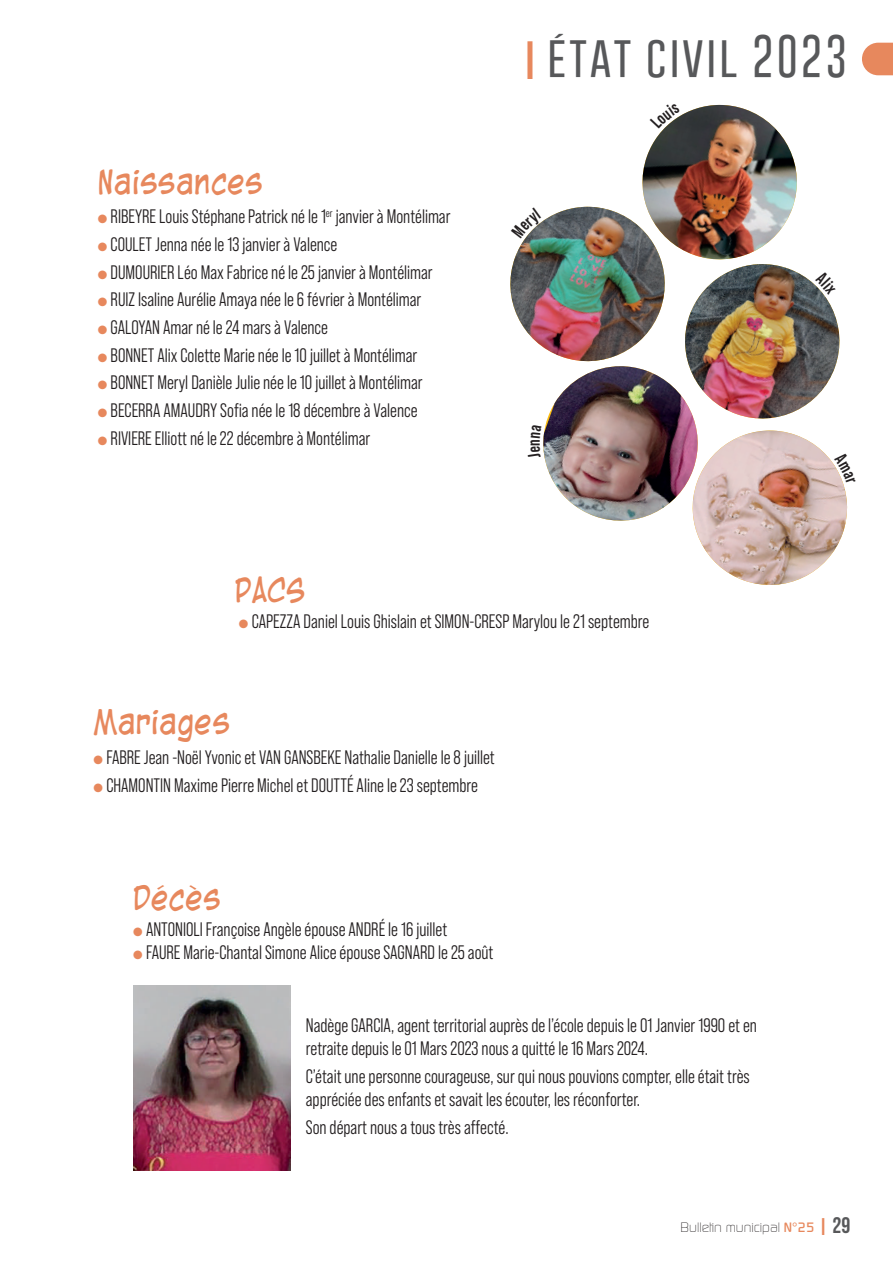
<style>
.page{position:relative;width:893px;height:1263px;background:#fff}
.page>*{position:absolute;margin:0;border:0;box-sizing:border-box;transform-origin:0 0}
.t1{font:100 43.5px "Gobold";letter-spacing:.07em;color:#57585a}
.t2{font:31.5px "Blambot Casual";color:#e7885d}
.t3{font:19.5px/23.4px "Bebas Neue Pro Middle";color:#231f20;scale:.95 1}
.t4{font:700 17.7px "Bebas Neue Pro";color:#231f20;scale:.95 1}
.t5{font:300 13.5px "Continuum";color:#231f20}
.s1{color:#e7885d}
.s2{font-weight:500;color:#e7885d}
.s3{font-family:"Bebas Neue";font-weight:700;font-size:22.5px;color:#57585a}
</style>
<div class="page">
<svg style="left:862px;top:43px;width:31px;height:32px"></svg>
<img style="left:133px;top:985px;width:158px;height:185px">
<img style="left:510px;top:104px;width:338px;height:481px">
<h2 class="t2" style="left:98px;top:164px;width:166px">Naissances</h2>
<p class="t3" style="left:98px;top:205px;width:373px"><span class="s1">●</span> RIBEYRE Louis Stéphane Patrick né le 1<sup>er</sup> janvier à Montélimar</p>
<p class="t3" style="left:98px;top:232px;width:254px"><span class="s1">●</span> COULET Jenna née le 13 janvier à Valence</p>
<p class="t3" style="left:98px;top:260px;width:354px"><span class="s1">●</span> DUMOURIER Léo Max Fabrice né le 25 janvier à Montélimar</p>
<p class="t3" style="left:98px;top:288px;width:342px"><span class="s1">●</span> RUIZ Isaline Aurélie Amaya née le 6 février à Montélimar</p>
<p class="t3" style="left:98px;top:315px;width:244px"><span class="s1">●</span> GALOYAN Amar né le 24 mars à Valence</p>
<p class="t3" style="left:98px;top:343px;width:338px"><span class="s1">●</span> BONNET Alix Colette Marie née le 10 juillet à Montélimar</p>
<p class="t3" style="left:98px;top:371px;width:343px"><span class="s1">●</span> BONNET Meryl Danièle Julie née le 10 juillet à Montélimar</p>
<p class="t3" style="left:98px;top:398px;width:338px"><span class="s1">●</span> BECERRA AMAUDRY Sofia née le 18 décembre à Valence</p>
<p class="t3" style="left:98px;top:426px;width:288px"><span class="s1">●</span> RIVIERE Elliott né le 22 décembre à Montélimar</p>
<h2 class="t2" style="left:235px;top:571px;width:71px">PACS</h2>
<h1 class="t1" style="left:527px;top:28px;width:322px"><span class="s1">❙</span> ÉTAT CIVIL 2023</h1>
<p class="t4" style="left:523px;top:446px;width:8px;rotate:-90deg">n</p>
<p class="t3" style="left:239px;top:609px;width:433px"><span class="s1">●</span> CAPEZZA Daniel Louis Ghislain et SIMON-CRESP Marylou le 21 septembre</p>
<h2 class="t2" style="left:94px;top:704px;width:138px">Mariages</h2>
<p class="t3" style="left:94px;top:746px;width:424px"><span class="s1">●</span> FABRE Jean -Noël Yvonic et VAN GANSBEKE Nathalie Danielle le 8 juillet</p>
<p class="t3" style="left:94px;top:773px;width:406px"><span class="s1">●</span> CHAMONTIN Maxime Pierre Michel et DOUTTÉ Aline le 23 septembre</p>
<h2 class="t2" style="left:133px;top:879px;width:89px">Décès</h2>
<p class="t3" style="left:133px;top:917px;width:332px"><span class="s1">●</span> ANTONIOLI Françoise Angèle épouse ANDRÉ le 16 juillet</p>
<p class="t3" style="left:133px;top:941px;width:381px"><span class="s1">●</span> FAURE Marie-Chantal Simone Alice épouse SAGNARD le 25 août</p>
<p class="t3" style="left:306px;top:1013px;width:476px">Nadège GARCIA, agent territorial auprès de l’école depuis le 01 Janvier 1990 et en retraite depuis le 01 Mars 2023 nous a quitté le 16 Mars 2024.</p>
<p class="t3" style="left:306px;top:1064px;width:469px">C’était une personne courageuse, sur qui nous pouvions compter, elle était très appréciée des enfants et savait les écouter, les réconforter.</p>
<p class="t3" style="left:306px;top:1116px;width:215px">Son départ nous a tous très affecté.</p>
<p class="t5" style="left:681px;top:1219px;width:171px">Bulletin municipal <span class="s2">N°25</span> <span class="s1">❙</span> <span class="s3">29</span></p>
</div>
